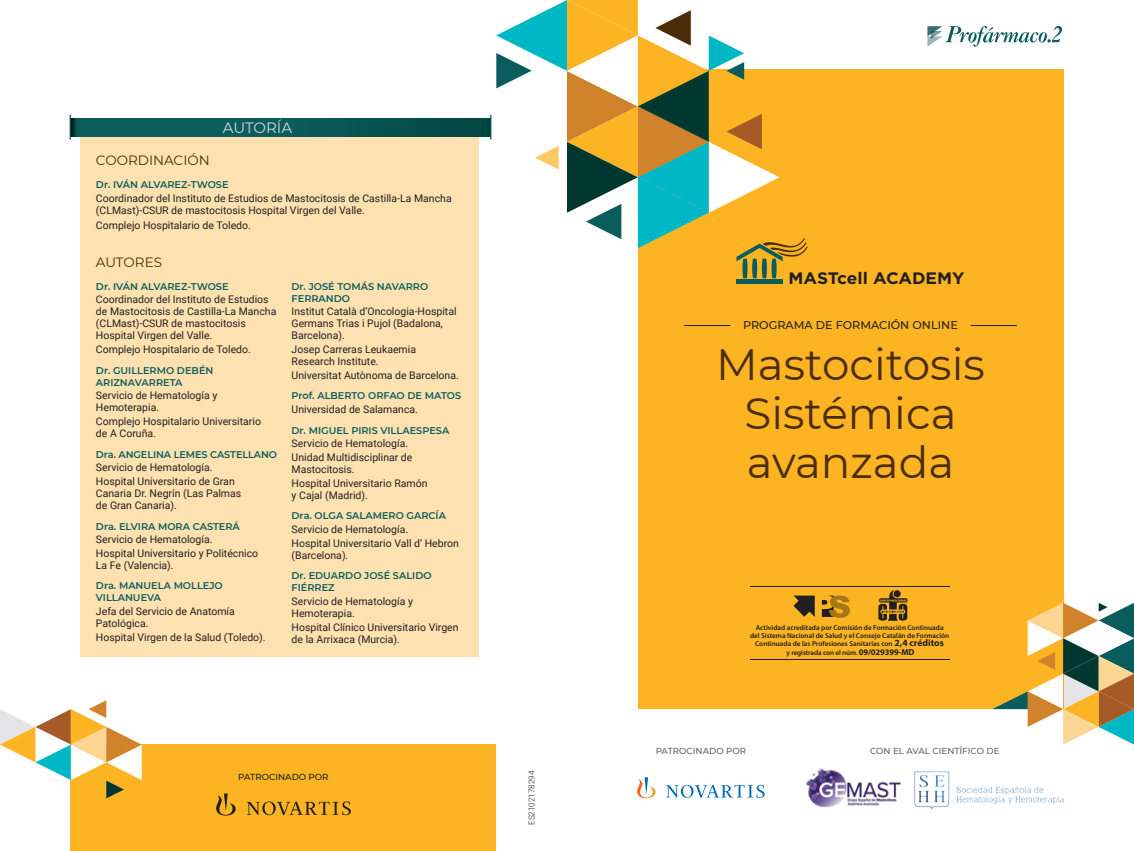
<style>
.page{position:relative;width:1134px;height:851px;background:#fff}
.page>*{position:absolute;margin:0;border:0;box-sizing:border-box;transform-origin:0 0}
.t1{font:43.75px/48.8px "Montserrat";color:#4c2d09;text-align:center}
.t2{font:700 16.5px "Gotham";color:#231f20;scale:1.04 1}
.t3{font:15px "Montserrat";letter-spacing:-.005em;color:#d5d6d8}
.t4{font:13.5px "Montserrat";color:#4c2d09}
.t5{font:500 11.25px "Montserrat";color:#231f20}
.t6{font:10.5px/12px "Roboto";color:#231f20}
.t7{font:600 9.75px/12px "Montserrat";color:#0b5d5d}
.t8{font:500 8.75px "Montserrat";color:#636366}
.t9{font:500 8.75px "Montserrat";color:#231f20}
.t10{font:300 8.12px "Roboto";color:#231f20}
.t11{font:600 7.12px/8.5px "Myriad Pro";color:#231f20;text-align:center}
.s1{font-weight:700;font-size:9.5px}
.s2{font-weight:700;font-size:8.62px}
</style>
<div class="page">
<div style="left:638px;top:70px;width:425px;height:639px;background:#fcb423"></div>
<svg style="left:992px;top:602px;width:142px;height:142px"></svg>
<div style="left:71px;top:744px;width:425px;height:106px;background:#fcb423"></div>
<svg style="left:0;top:700px;width:142px;height:98px"></svg>
<div style="left:736px;top:279px;width:47px;height:5px;background:#0b5d5d"></div>
<hr style="left:684px;top:325px;width:46px;height:1px;background:#231f20">
<hr style="left:971px;top:325px;width:46px;height:1px;background:#231f20">
<svg style="left:927px;top:26px;width:135px;height:21px"></svg>
<img style="left:805px;top:768px;width:96px;height:40px">
<svg style="left:216px;top:793px;width:135px;height:22px"></svg>
<svg style="left:637px;top:777px;width:128px;height:21px"></svg>
<img style="left:914px;top:771px;width:151px;height:39px">
<hr style="left:750px;top:586px;width:199px;height:1px;background:#231f20">
<hr style="left:750px;top:659px;width:199px;height:1px;background:#231f20">
<svg style="left:793px;top:595px;width:22px;height:22px"></svg>
<svg style="left:822px;top:595px;width:28px;height:22px"></svg>
<svg style="left:878px;top:590px;width:29px;height:30px"></svg>
<div style="left:81px;top:129px;width:398px;height:527px;background:#fee1b0"></div>
<div style="left:71px;top:118px;width:419px;height:18px;background:linear-gradient(to right,#0d6262,#054c49)"></div>
<svg style="left:70px;top:115px;width:1px;height:25px"></svg>
<svg style="left:490px;top:0;width:318px;height:278px"></svg>
<h3 class="t3" style="left:223px;top:117px;width:71px">AUTORÍA</h3>
<p class="t4" style="left:96px;top:151px;width:115px">COORDINACIÓN</p>
<p class="t7" style="left:96px;top:178px;width:134px">Dr. IVÁN ALVAREZ-TWOSE</p>
<p class="t6" style="left:96px;top:192px;width:357px">Coordinador del Instituto de Estudios de Mastocitosis de Castilla-La Mancha (CLMast)-CSUR de mastocitosis Hospital Virgen del Valle.</p>
<p class="t6" style="left:96px;top:219px;width:156px">Complejo Hospitalario de Toledo.</p>
<p class="t4" style="left:96px;top:253px;width:68px">AUTORES</p>
<p class="t7" style="left:96px;top:280px;width:134px">Dr. IVÁN ALVAREZ-TWOSE</p>
<p class="t6" style="left:96px;top:293px;width:182px">Coordinador del Instituto de Estudios de Mastocitosis de Castilla-La Mancha (CLMast)-CSUR de mastocitosis Hospital Virgen del Valle.</p>
<p class="t6" style="left:96px;top:343px;width:156px">Complejo Hospitalario de Toledo.</p>
<p class="t7" style="left:96px;top:363px;width:119px">Dr. GUILLERMO DEBÉN<br>ARIZNAVARRETA</p>
<p class="t6" style="left:96px;top:389px;width:123px">Servicio de Hematología y<br>Hemoterapia.</p>
<p class="t6" style="left:96px;top:415px;width:167px">Complejo Hospitalario Universitario de A Coruña.</p>
<p class="t7" style="left:96px;top:447px;width:183px">Dra. ANGELINA LEMES CASTELLANO</p>
<p class="t6" style="left:96px;top:460px;width:140px;line-height:13.8px">Servicio de Hematología.<br>Hospital Universitario de Gran</p>
<p class="t6" style="left:96px;top:487px;width:147px">Canaria Dr. Negrín (Las Palmas de Gran Canaria).</p>
<p class="t7" style="left:96px;top:519px;width:145px">Dra. ELVIRA MORA CASTERÁ</p>
<p class="t6" style="left:96px;top:532px;width:164px;line-height:13.8px">Servicio de Hematología.<br>Hospital Universitario y Politécnico</p>
<p class="t6" style="left:96px;top:558px;width:79px">La Fe (Valencia).</p>
<p class="t7" style="left:96px;top:579px;width:128px">Dra. MANUELA MOLLEJO<br>VILLANUEVA</p>
<p class="t6" style="left:96px;top:605px;width:140px">Jefa del Servicio de Anatomía<br>Patológica.</p>
<p class="t6" style="left:96px;top:630px;width:171px">Hospital Virgen de la Salud (Toledo).</p>
<p class="t7" style="left:292px;top:280px;width:138px">Dr. JOSÉ TOMÁS NAVARRO<br>FERRANDO</p>
<p class="t6" style="left:292px;top:305px;width:166px">Institut Català d’Oncologia-Hospital<br>Germans Trias i Pujol (Badalona,<br>Barcelona).</p>
<p class="t6" style="left:292px;top:343px;width:126px">Josep Carreras Leukaemia<br>Research Institute.</p>
<p class="t6" style="left:292px;top:368px;width:169px">Universitat Autònoma de Barcelona.</p>
<p class="t7" style="left:292px;top:389px;width:171px">Prof. ALBERTO ORFAO DE MATOS</p>
<p class="t6" style="left:292px;top:403px;width:128px">Universidad de Salamanca.</p>
<p class="t7" style="left:292px;top:423px;width:159px">Dr. MIGUEL PIRIS VILLAESPESA</p>
<p class="t6" style="left:292px;top:436px;width:122px;line-height:13.8px">Servicio de Hematología.<br>Unidad Multidisciplinar de</p>
<p class="t6" style="left:292px;top:462px;width:137px;line-height:13.8px">Mastocitosis.<br>Hospital Universitario Ramón</p>
<p class="t6" style="left:292px;top:488px;width:78px">y Cajal (Madrid).</p>
<p class="t7" style="left:292px;top:509px;width:156px">Dra. OLGA SALAMERO GARCÍA</p>
<p class="t6" style="left:292px;top:522px;width:169px;line-height:13.8px">Servicio de Hematología.<br>Hospital Universitario Vall d’ Hebron</p>
<p class="t6" style="left:292px;top:548px;width:58px">(Barcelona).</p>
<p class="t7" style="left:292px;top:569px;width:141px">Dr. EDUARDO JOSÉ SALIDO<br>FIÉRREZ</p>
<p class="t6" style="left:292px;top:594px;width:123px">Servicio de Hematología y<br>Hemoterapia.</p>
<p class="t6" style="left:292px;top:620px;width:169px">Hospital Clínico Universitario Virgen de la Arrixaca (Murcia).</p>
<p class="t9" style="left:238px;top:771px;width:92px">PATROCINADO POR</p>
<p class="t10" style="left:526px;top:824px;width:56px;rotate:-90deg">ES2102178294</p>
<h2 class="t2" style="left:789px;top:267px;width:171px">MASTcell ACADEMY</h2>
<p class="t5" style="left:743px;top:317px;width:216px">PROGRAMA DE FORMACIÓN ONLINE</p>
<h1 class="t1" style="left:716px;top:339px;width:270px">Mastocitosis<br>Sistémica avanzada</h1>
<p class="t11" style="left:750px;top:623px;width:201px">Actividad acreditada por Comisión de Formación Continuada<br>del Sistema Nacional de Salud y el Consejo Catalán de Formación Continuada de las Profesiones Sanitarias con <span class="s1">2,4 créditos<br></span>y registrada con el núm. <span class="s2">09/029399-MD</span></p>
<p class="t8" style="left:656px;top:744px;width:92px">PATROCINADO POR</p>
<p class="t8" style="left:870px;top:744px;width:131px">CON EL AVAL CIENTÍFICO DE</p>
</div>
